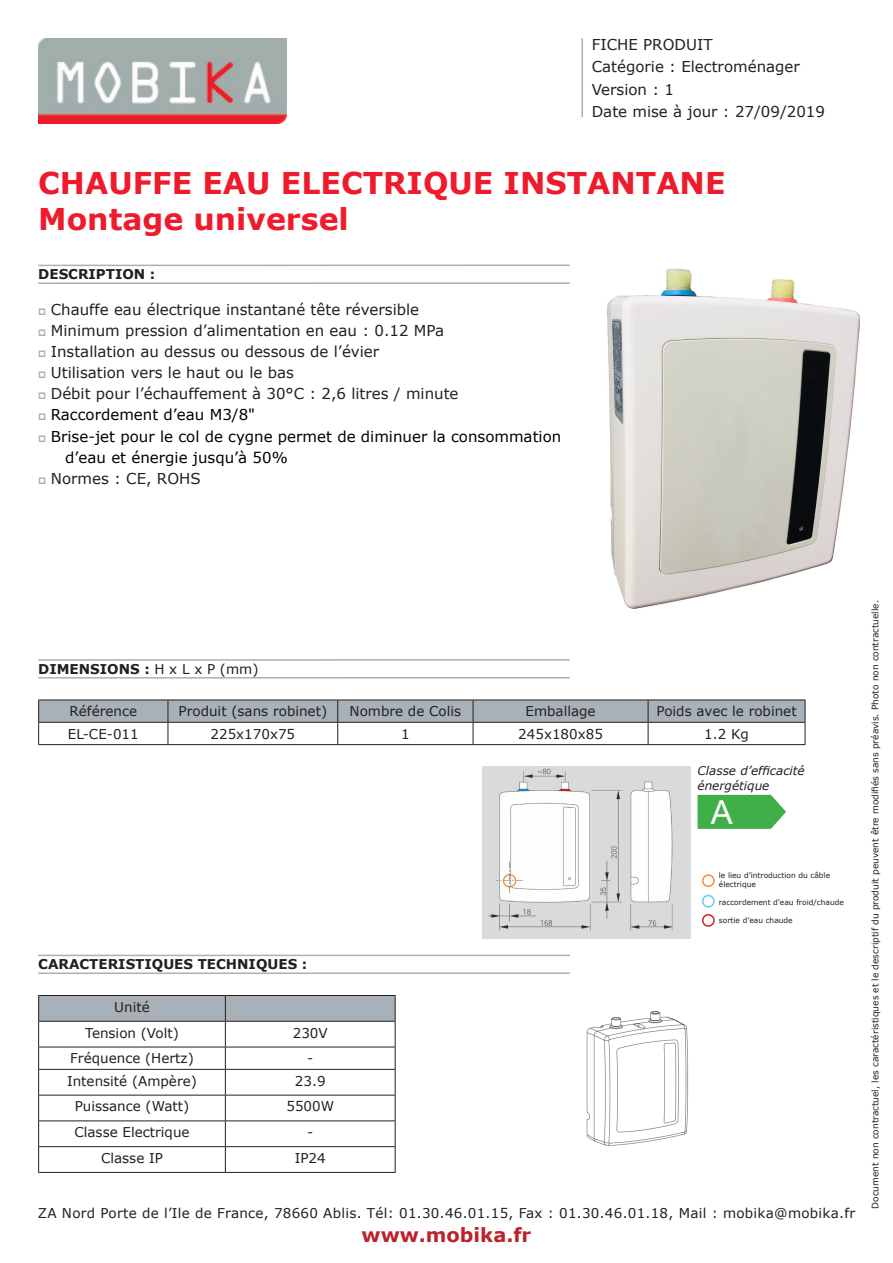
<style>
.page{position:relative;width:893px;height:1263px;background:#fff}
.page>*{position:absolute;margin:0;border:0;box-sizing:border-box;transform-origin:0 0}
.t1{font:33px "Arial";color:#fff}
.t2{font:700 30px "Verdana";color:#ee1b2c}
.t3{font:700 19.5px "Verdana";color:#b9232c}
.t4{font:15px/22.5px "Verdana";color:#231f20}
.t5{font:15px/21px "Verdana";color:#000}
.t6{font:13.5px "Verdana";color:#231f20}
.t7{font:13.5px "Verdana";letter-spacing:.02em;color:#231f20}
.t8{font:700 13.5px "Verdana";color:#231f20}
.t9{font:italic 12px/15px "Verdana";color:#231f20}
.t10{font:9px "Verdana";color:#231f20}
.t11{font:7.5px/9px "Verdana";color:#231f20}
.s1{font-weight:400}
</style>
<div class="page">
<img style="left:38px;top:38px;width:248px;height:85px">
<hr style="left:38px;top:265px;width:532px;height:1px;background:#a8b1b7">
<hr style="left:38px;top:282px;width:532px;height:2px;background:#a8b1b7">
<hr style="left:581px;top:38px;width:2px;height:79px;background:#a8b1b7">
<hr style="left:38px;top:659px;width:532px;height:2px;background:#a8b1b7">
<hr style="left:38px;top:677px;width:532px;height:2px;background:#a8b1b7">
<hr style="left:38px;top:954px;width:532px;height:2px;background:#a8b1b7">
<hr style="left:38px;top:972px;width:532px;height:2px;background:#a8b1b7">
<img style="left:586px;top:1011px;width:103px;height:135px">
<svg style="left:38px;top:700px;width:768px;height:44px"></svg>
<hr style="left:38px;top:744px;width:130px;height:1px;background:#231f20">
<hr style="left:168px;top:744px;width:170px;height:1px;background:#231f20">
<hr style="left:338px;top:744px;width:135px;height:1px;background:#231f20">
<hr style="left:473px;top:744px;width:175px;height:1px;background:#231f20">
<hr style="left:648px;top:744px;width:157px;height:1px;background:#231f20">
<hr style="left:38px;top:1172px;width:187px;height:1px;background:#231f20">
<hr style="left:225px;top:1172px;width:171px;height:1px;background:#231f20">
<svg style="left:38px;top:995px;width:358px;height:177px"></svg>
<hr style="left:225px;top:1021px;width:171px;height:1px;background:#231f20">
<img style="left:483px;top:766px;width:208px;height:172px">
<img style="left:606px;top:268px;width:254px;height:341px">
<svg style="left:698px;top:795px;width:88px;height:34px;background:#50b558"></svg>
<div style="left:702px;top:874px;width:13px;height:13px;border:2px solid #fa8b40;border-radius:50%"></div>
<div style="left:702px;top:895px;width:13px;height:12px;border:2px solid #65c9fa;border-radius:50%"></div>
<div style="left:702px;top:914px;width:13px;height:13px;border:2px solid #d1232a;border-radius:50%"></div>
<p class="t4" style="left:592px;top:33px;width:210px">FICHE PRODUIT<br>Catégorie : Electroménager</p>
<p class="t4" style="left:592px;top:78px;width:84px">Version : 1</p>
<p class="t4" style="left:592px;top:100px;width:235px">Date mise à jour : 27/09/2019</p>
<p class="t2" style="left:38px;top:162px;width:689px">CHAUFFE EAU ELECTRIQUE INSTANTANE</p>
<p class="t2" style="left:38px;top:198px;width:312px">Montage universel</p>
<p class="t8" style="left:38px;top:265px;width:119px">DESCRIPTION :</p>
<p class="t4" style="left:51px;top:299px;width:370px">Chauffe eau électrique instantané tête réversible</p>
<p class="t4" style="left:51px;top:320px;width:395px">Minimum pression d’alimentation en eau : 0.12 MPa</p>
<p class="t4" style="left:51px;top:341px;width:330px">Installation au dessus ou dessous de l’évier</p>
<p class="t4" style="left:51px;top:362px;width:245px">Utilisation vers le haut ou le bas</p>
<p class="t4" style="left:51px;top:383px;width:409px">Débit pour l’échauffement à 30°C : 2,6 litres / minute</p>
<p class="t5" style="left:51px;top:404px;width:206px">Raccordement d’eau M3/8"</p>
<p class="t5" style="left:65px;top:425px;width:497px;text-indent:-14px">Brise-jet pour le col de cygne permet de diminuer la consommation d’eau et énergie jusqu’à 50%</p>
<p class="t4" style="left:51px;top:467px;width:151px">Normes : CE, ROHS</p>
<p class="t8" style="left:38px;top:659px;width:222px">DIMENSIONS : <span class="s1">H x L x P (mm)</span></p>
<p class="t6" style="left:69px;top:702px;width:69px">Référence</p>
<p class="t6" style="left:179px;top:702px;width:150px">Produit (sans robinet)</p>
<p class="t6" style="left:350px;top:702px;width:113px">Nombre de Colis</p>
<p class="t6" style="left:525px;top:702px;width:72px">Emballage</p>
<p class="t6" style="left:656px;top:702px;width:142px">Poids avec le robinet</p>
<p class="t6" style="left:68px;top:724px;width:72px">EL-CE-011</p>
<p class="t6" style="left:211px;top:724px;width:86px">225x170x75</p>
<p class="t6" style="left:401px;top:724px;width:10px">1</p>
<p class="t6" style="left:518px;top:724px;width:86px">245x180x85</p>
<p class="t6" style="left:704px;top:724px;width:46px">1.2 Kg</p>
<p class="t9" style="left:698px;top:763px;width:109px">Classe d’efficacité énergétique</p>
<p class="t1" style="left:711px;top:791px;width:24px">A</p>
<p class="t8" style="left:38px;top:955px;width:271px">CARACTERISTIQUES TECHNIQUES :</p>
<p class="t6" style="left:114px;top:998px;width:37px">Unité</p>
<p class="t6" style="left:85px;top:1023px;width:95px">Tension (Volt)</p>
<p class="t6" style="left:293px;top:1023px;width:36px">230V</p>
<p class="t6" style="left:70px;top:1049px;width:125px">Fréquence (Hertz)</p>
<p class="t6" style="left:307px;top:1049px;width:8px">-</p>
<p class="t6" style="left:67px;top:1071px;width:131px">Intensité (Ampère)</p>
<p class="t6" style="left:295px;top:1071px;width:32px">23.9</p>
<p class="t6" style="left:75px;top:1097px;width:116px">Puissance (Watt)</p>
<p class="t6" style="left:286px;top:1097px;width:49px">5500W</p>
<p class="t6" style="left:74px;top:1123px;width:117px">Classe Electrique</p>
<p class="t6" style="left:307px;top:1123px;width:8px">-</p>
<p class="t6" style="left:101px;top:1149px;width:63px">Classe IP</p>
<p class="t6" style="left:295px;top:1149px;width:32px">IP24</p>
<p class="t11" style="left:719px;top:871px;width:113px">le lieu d’introduction du câble électrique</p>
<p class="t11" style="left:719px;top:898px;width:127px">raccordement d’eau froid/chaude</p>
<p class="t11" style="left:719px;top:916px;width:75px">sortie d’eau chaude</p>
<p class="t7" style="left:38px;top:1204px;width:819px">ZA Nord Porte de l’Ile de France, 78660 Ablis. Tél: 01.30.46.01.15, Fax : 01.30.46.01.18, Mail : mobika@mobika.fr</p>
<p class="t3" style="left:362px;top:1221px;width:171px">www.mobika.fr</p>
<p class="t10" style="left:869px;top:1208px;width:610px;rotate:-90deg">Document non contractuel, les caractéristiques et le descriptif du produit peuvent être modifiés sans préavis. Photo non contractuelle.</p>
</div>
